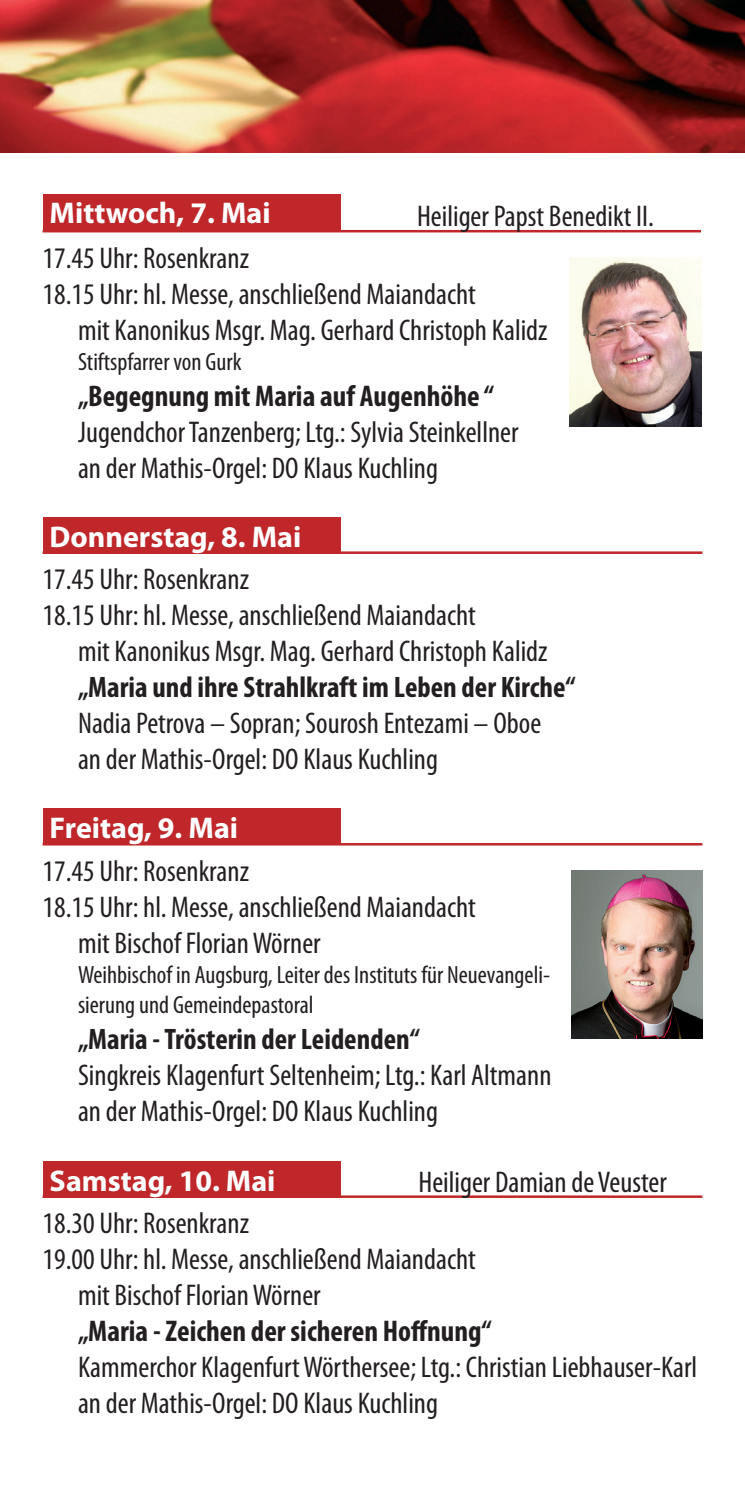
<style>
.page{position:relative;width:745px;height:1489px;background:#fff}
.page>*{position:absolute;margin:0;border:0;box-sizing:border-box;transform-origin:0 0}
.t1{font:condensed 30px "Myriad Pro";color:#231f20}
.t2{font:700 condensed 30px "Myriad Pro";color:#231f20}
.t3{font:700 30px "Myriad Pro";color:#fff}
.t4{font:700 condensed 29.75px "Myriad Pro";color:#231f20}
.t5{font:condensed 25px/30px "Myriad Pro";color:#231f20}
</style>
<div class="page">
<img style="left:0;top:0;width:744px;height:152px">
<hr style="left:43px;top:230px;width:657px;height:2px;background:#bf272a">
<hr style="left:43px;top:1195px;width:659px;height:2px;background:#bf272a">
<img style="left:571px;top:870px;width:131px;height:168px">
<hr style="left:43px;top:843px;width:659px;height:2px;background:#bf272a">
<div style="left:43px;top:808px;width:297px;height:37px;background:#bf272a"></div>
<div style="left:43px;top:194px;width:297px;height:36px;background:#bf272a"></div>
<div style="left:43px;top:1160px;width:297px;height:37px;background:#bf272a"></div>
<img style="left:569px;top:257px;width:131px;height:169px">
<hr style="left:43px;top:551px;width:659px;height:3px;background:#bf272a">
<div style="left:43px;top:517px;width:297px;height:37px;background:#bf272a"></div>
<p class="t3" style="left:50px;top:194px;width:222px">Mittwoch, 7. Mai</p>
<p class="t1" style="left:417px;top:198px;width:238px">Heiliger Papst Benedikt II.</p>
<p class="t1" style="left:43px;top:240px;width:208px">17.45 Uhr: Rosenkranz</p>
<p class="t1" style="left:43px;top:276px;width:434px">18.15 Uhr: hl. Messe, anschließend Maiandacht</p>
<p class="t1" style="left:78px;top:312px;width:471px">mit Kanonikus Msgr. Mag. Gerhard Christoph Kalidz</p>
<p class="t5" style="left:78px;top:346px;width:165px">Stiftspfarrer von Gurk</p>
<p class="t2" style="left:78px;top:377px;width:417px">„Begegnung mit Maria auf Augenhöhe “</p>
<p class="t1" style="left:78px;top:414px;width:442px">Jugendchor Tanzenberg; Ltg.: Sylvia Steinkellner</p>
<p class="t1" style="left:78px;top:450px;width:361px">an der Mathis-Orgel: DO Klaus Kuchling</p>
<p class="t3" style="left:50px;top:517px;width:253px">Donnerstag, 8. Mai</p>
<p class="t1" style="left:43px;top:561px;width:208px">17.45 Uhr: Rosenkranz</p>
<p class="t1" style="left:43px;top:597px;width:434px">18.15 Uhr: hl. Messe, anschließend Maiandacht</p>
<p class="t1" style="left:78px;top:633px;width:471px">mit Kanonikus Msgr. Mag. Gerhard Christoph Kalidz</p>
<p class="t4" style="left:78px;top:669px;width:498px">„Maria und ihre Strahlkraft im Leben der Kirche“</p>
<p class="t1" style="left:78px;top:705px;width:464px">Nadia Petrova – Sopran; Sourosh Entezami – Oboe</p>
<p class="t1" style="left:78px;top:741px;width:361px">an der Mathis-Orgel: DO Klaus Kuchling</p>
<p class="t3" style="left:50px;top:808px;width:190px">Freitag, 9. Mai</p>
<p class="t1" style="left:43px;top:852px;width:208px">17.45 Uhr: Rosenkranz</p>
<p class="t1" style="left:43px;top:888px;width:434px">18.15 Uhr: hl. Messe, anschließend Maiandacht</p>
<p class="t1" style="left:78px;top:924px;width:244px">mit Bischof Florian Wörner</p>
<p class="t5" style="left:78px;top:959px;width:473px">Weihbischof in Augsburg, Leiter des Instituts für Neuevangeli&shy;sierung und Gemeindepastoral</p>
<p class="t4" style="left:78px;top:1020px;width:343px">„Maria - Trösterin der Leidenden“</p>
<p class="t1" style="left:78px;top:1056px;width:474px">Singkreis Klagenfurt Seltenheim; Ltg.: Karl Altmann</p>
<p class="t1" style="left:78px;top:1092px;width:361px">an der Mathis-Orgel: DO Klaus Kuchling</p>
<p class="t3" style="left:50px;top:1160px;width:227px">Samstag, 10. Mai</p>
<p class="t1" style="left:418px;top:1163px;width:249px">Heiliger Damian de Veuster</p>
<p class="t1" style="left:43px;top:1205px;width:208px">18.30 Uhr: Rosenkranz</p>
<p class="t1" style="left:43px;top:1241px;width:434px">19.00 Uhr: hl. Messe, anschließend Maiandacht</p>
<p class="t1" style="left:78px;top:1277px;width:244px">mit Bischof Florian Wörner</p>
<p class="t2" style="left:78px;top:1312px;width:415px">„Maria - Zeichen der sicheren Hoffnung“</p>
<p class="t1" style="left:78px;top:1349px;width:620px">Kammerchor Klagenfurt Wörthersee; Ltg.: Christian Liebhauser-Karl</p>
<p class="t1" style="left:78px;top:1385px;width:361px">an der Mathis-Orgel: DO Klaus Kuchling</p>
</div>
